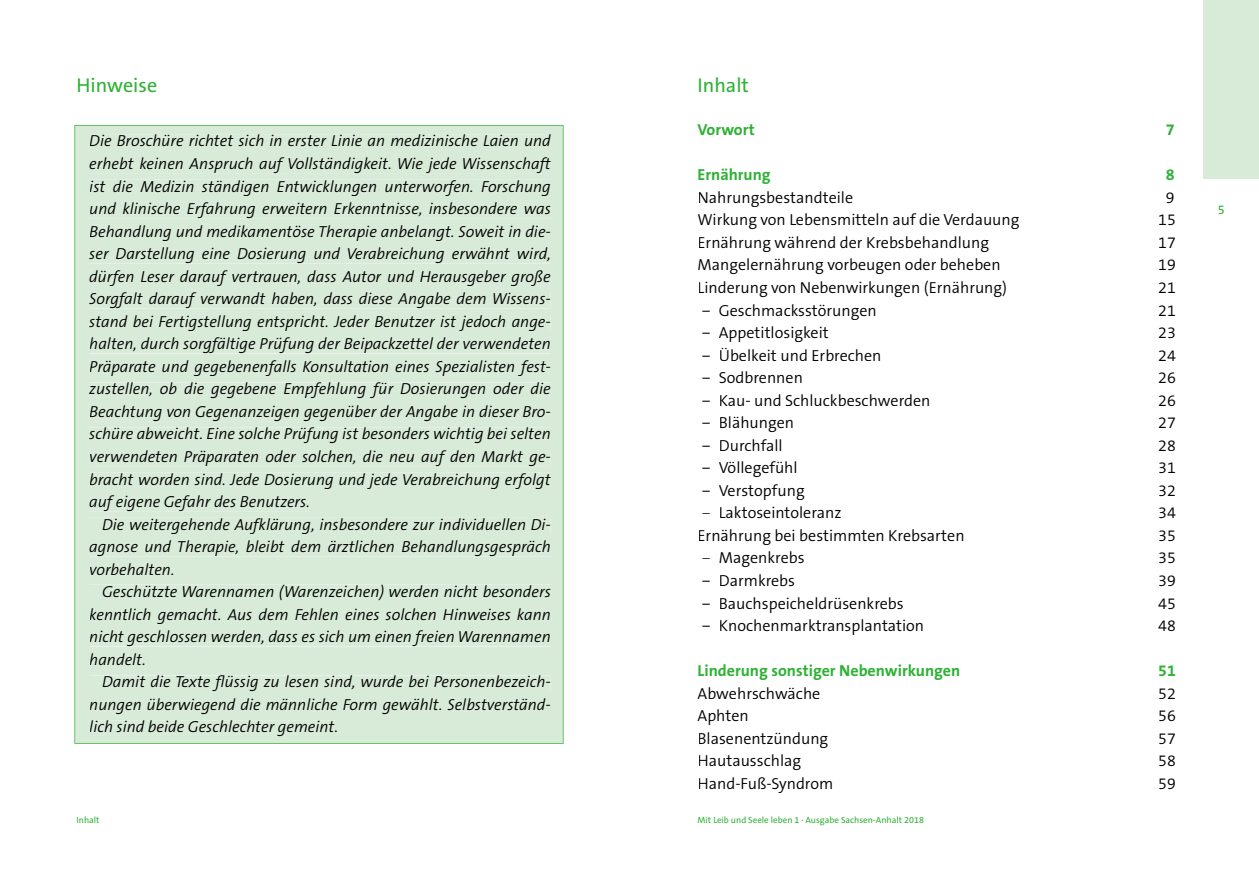
<style>
.page{position:relative;width:1259px;height:893px;background:#fff}
.page>*{position:absolute;margin:0;border:0;box-sizing:border-box;transform-origin:0 0}
.t1{font:20.1px "The Sans B5 Plain";color:#2eb135}
.t2{font:italic 300 16.05px/22.5px "The Sans B4";color:#000;text-align:justify}
.t3{font:300 16.05px "The Sans B4";color:#000}
.t4{font:700 16.05px "The Sans B7";color:#2eb135}
.t5{font:12.75px "The Sans B5 Plain";color:#2eb135}
.t6{font:9px "The Sans B5 Plain";color:#2eb135}
</style>
<div class="page">
<div style="left:1203px;top:0;width:56px;height:179px;background:#d8ead8"></div>
<div style="left:74px;top:125px;width:489px;height:619px;background:#d8ead8"></div>
<p class="t1" style="left:77px;top:74px;width:82px">Hinweise</p>
<p class="t2" style="left:89px;top:130px;width:463px">Die Broschüre richtet sich in erster Linie an medizinische Laien und erhebt keinen Anspruch auf Vollständigkeit. Wie jede Wissenschaft ist die Medizin ständigen Entwicklungen unterworfen. Forschung und klinische Erfahrung erweitern Erkenntnisse, insbesondere was Behandlung und medikamentöse Therapie anbelangt. Soweit in die&shy;ser Darstellung eine Dosierung und Verabreichung erwähnt wird, dürfen Leser darauf vertrauen, dass Autor und Herausgeber große Sorgfalt darauf verwandt haben, dass diese Angabe dem Wissens&shy;stand bei Fertigstellung entspricht. Jeder Benutzer ist jedoch ange&shy;halten, durch sorgfältige Prüfung der Beipackzettel der verwendeten Präparate und gegebenenfalls Konsultation eines Spezialisten fest&shy;zustellen, ob die gegebene Empfehlung für Dosierungen oder die Beachtung von Gegenanzeigen gegenüber der Angabe in dieser Bro&shy;schüre abweicht. Eine solche Prüfung ist besonders wichtig bei selten verwendeten Präparaten oder solchen, die neu auf den Markt ge&shy;bracht worden sind. Jede Dosierung und jede Verabreichung erfolgt auf eigene Gefahr des Benutzers.</p>
<p class="t2" style="left:89px;top:513px;width:463px;text-indent:13px">Die weitergehende Aufklärung, insbesondere zur individuellen Di&shy;agnose und Therapie, bleibt dem ärztlichen Behandlungsgespräch vorbehalten.</p>
<p class="t2" style="left:89px;top:581px;width:463px;text-indent:13px">Geschützte Warennamen (Warenzeichen) werden nicht besonders kenntlich gemacht. Aus dem Fehlen eines solchen Hinweises kann nicht geschlossen werden, dass es sich um einen freien Warennamen handelt.</p>
<p class="t2" style="left:89px;top:671px;width:463px;text-indent:13px">Damit die Texte flüssig zu lesen sind, wurde bei Personenbezeich&shy;nungen überwiegend die männliche Form gewählt. Selbstverständ&shy;lich sind beide Geschlechter gemeint.</p>
<p class="t6" style="left:77px;top:815px;width:25px">Inhalt</p>
<p class="t1" style="left:697px;top:74px;width:53px">Inhalt</p>
<p class="t4" style="left:697px;top:121px;width:59px">Vorwort</p>
<p class="t4" style="left:1165px;top:121px;width:10px">7</p>
<p class="t4" style="left:697px;top:166px;width:75px">Ernährung</p>
<p class="t4" style="left:1165px;top:166px;width:10px">8</p>
<p class="t3" style="left:697px;top:189px;width:157px">Nahrungsbestandteile</p>
<p class="t3" style="left:1165px;top:189px;width:10px">9</p>
<p class="t3" style="left:697px;top:211px;width:323px">Wirkung von Lebensmitteln auf die Verdauung</p>
<p class="t3" style="left:1158px;top:211px;width:19px">15</p>
<p class="t3" style="left:697px;top:234px;width:293px">Ernährung während der Krebsbehandlung</p>
<p class="t3" style="left:1158px;top:234px;width:19px">17</p>
<p class="t3" style="left:697px;top:256px;width:305px">Mangelernährung vorbeugen oder beheben</p>
<p class="t3" style="left:1158px;top:256px;width:19px">19</p>
<p class="t3" style="left:697px;top:279px;width:311px">Linderung von Nebenwirkungen (Ernährung)</p>
<p class="t3" style="left:1158px;top:279px;width:19px">21</p>
<p class="t3" style="left:702px;top:301px;width:176px">− Geschmacksstörungen</p>
<p class="t3" style="left:1158px;top:301px;width:19px">21</p>
<p class="t3" style="left:702px;top:324px;width:128px">− Appetitlosigkeit</p>
<p class="t3" style="left:1158px;top:324px;width:19px">23</p>
<p class="t3" style="left:702px;top:347px;width:181px">− Übelkeit und Erbrechen</p>
<p class="t3" style="left:1158px;top:347px;width:19px">24</p>
<p class="t3" style="left:702px;top:369px;width:102px">− Sodbrennen</p>
<p class="t3" style="left:1158px;top:369px;width:19px">26</p>
<p class="t3" style="left:702px;top:392px;width:230px">− Kau- und Schluckbeschwerden</p>
<p class="t3" style="left:1158px;top:392px;width:19px">26</p>
<p class="t3" style="left:702px;top:414px;width:94px">− Blähungen</p>
<p class="t3" style="left:1158px;top:414px;width:19px">27</p>
<p class="t3" style="left:702px;top:437px;width:82px">− Durchfall</p>
<p class="t3" style="left:1158px;top:437px;width:19px">28</p>
<p class="t3" style="left:702px;top:459px;width:97px">− Völlegefühl</p>
<p class="t3" style="left:1158px;top:459px;width:19px">31</p>
<p class="t3" style="left:702px;top:482px;width:104px">− Verstopfung</p>
<p class="t3" style="left:1158px;top:482px;width:19px">32</p>
<p class="t3" style="left:702px;top:504px;width:141px">− Laktoseintoleranz</p>
<p class="t3" style="left:1158px;top:504px;width:19px">34</p>
<p class="t3" style="left:697px;top:527px;width:268px">Ernährung bei bestimmten Krebsarten</p>
<p class="t3" style="left:1158px;top:527px;width:19px">35</p>
<p class="t3" style="left:702px;top:549px;width:104px">− Magenkrebs</p>
<p class="t3" style="left:1158px;top:549px;width:19px">35</p>
<p class="t3" style="left:702px;top:572px;width:95px">− Darmkrebs</p>
<p class="t3" style="left:1158px;top:572px;width:19px">39</p>
<p class="t3" style="left:702px;top:594px;width:203px">− Bauchspeicheldrüsenkrebs</p>
<p class="t3" style="left:1158px;top:594px;width:19px">45</p>
<p class="t3" style="left:702px;top:617px;width:224px">− Knochenmarktransplantation</p>
<p class="t3" style="left:1158px;top:617px;width:19px">48</p>
<p class="t4" style="left:697px;top:662px;width:264px">Linderung sonstiger Nebenwirkungen</p>
<p class="t4" style="left:1158px;top:662px;width:19px">51</p>
<p class="t3" style="left:697px;top:685px;width:124px">Abwehrschwäche</p>
<p class="t3" style="left:1158px;top:685px;width:19px">52</p>
<p class="t3" style="left:697px;top:707px;width:53px">Aphten</p>
<p class="t3" style="left:1158px;top:707px;width:19px">56</p>
<p class="t3" style="left:697px;top:730px;width:132px">Blasenentzündung</p>
<p class="t3" style="left:1158px;top:730px;width:19px">57</p>
<p class="t3" style="left:697px;top:752px;width:105px">Hautausschlag</p>
<p class="t3" style="left:1158px;top:752px;width:19px">58</p>
<p class="t3" style="left:697px;top:775px;width:137px">Hand-Fuß-Syndrom</p>
<p class="t3" style="left:1158px;top:775px;width:19px">59</p>
<p class="t6" style="left:697px;top:815px;width:228px">Mit Leib und Seele leben 1 · Ausgabe Sachsen-Anhalt 2018</p>
<p class="t5" style="left:1217px;top:203px;width:9px">5</p>
</div>
